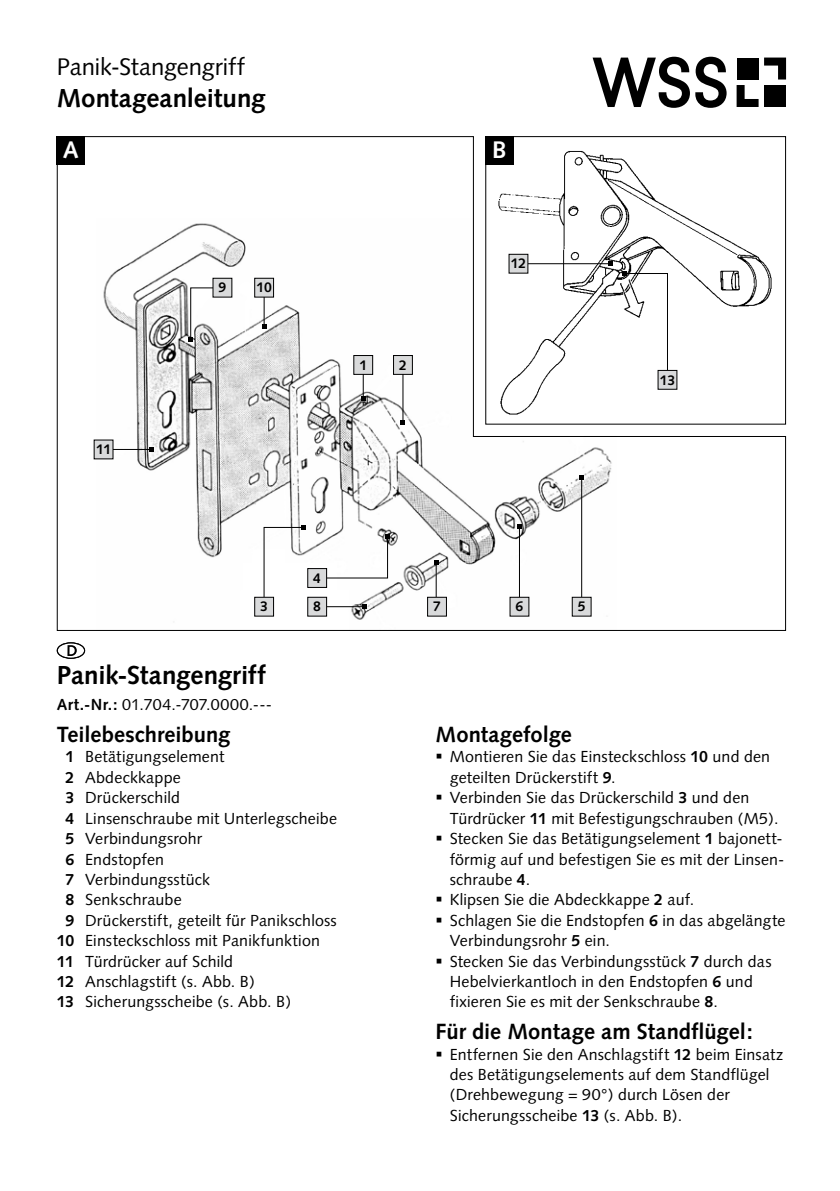
<style>
.page{position:relative;width:840px;height:1191px;background:#fff}
.page>*{position:absolute;margin:0;border:0;box-sizing:border-box;transform-origin:0 0}
.t1{font:700 26px "Syntax";letter-spacing:-.005em;color:#000}
.t2{font:24px "Syntax";letter-spacing:-.01em;color:#000}
.t3{font:700 24px "Syntax";color:#fff}
.t4{font:700 22px "Syntax";color:#000}
.t5{font:16px/20.4px "Syntax";letter-spacing:.01em;color:#000}
.t6{font:700 14px "Syntax";letter-spacing:-.015em;color:#000}
.s1{font-weight:700}
</style>
<div class="page">
<svg style="left:592px;top:57px;width:97px;height:51px"></svg>
<svg style="left:695px;top:57px;width:31px;height:51px"></svg>
<svg style="left:736px;top:58px;width:49px;height:49px"></svg>
<div style="left:736px;top:58px;width:22px;height:22px;background:#000"></div>
<svg style="left:56px;top:136px;width:730px;height:495px"></svg>
<img style="left:498px;top:150px;width:273px;height:265px">
<div style="left:485px;top:136px;width:28px;height:28px;background:#000"></div>
<hr style="left:525px;top:263px;width:85px;height:1px;background:#000">
<svg style="left:608px;top:262px;width:4px;height:4px"></svg>
<div style="left:508px;top:254px;width:19px;height:19px;background:#d9dadb"></div>
<svg style="left:622px;top:271px;width:46px;height:116px"></svg>
<div style="left:657px;top:370px;width:19px;height:19px;background:#d9dadb"></div>
<div style="left:657px;top:370px;width:20px;height:20px;border:1px solid #000"></div>
<div style="left:57px;top:642px;width:28px;height:17px;border:1px solid #000;border-radius:50%"></div>
<svg style="left:67px;top:645px;width:10px;height:11px"></svg>
<hr style="left:402px;top:370px;width:1px;height:52px;background:#000">
<svg style="left:401px;top:420px;width:4px;height:4px"></svg>
<svg style="left:361px;top:375px;width:4px;height:25px"></svg>
<hr style="left:263px;top:288px;width:1px;height:38px;background:#000">
<svg style="left:262px;top:324px;width:4px;height:4px"></svg>
<svg style="left:189px;top:287px;width:29px;height:54px"></svg>
<div style="left:353px;top:355px;width:19px;height:19px;background:#d9dadb"></div>
<div style="left:353px;top:355px;width:20px;height:20px;border:1px solid #000"></div>
<div style="left:393px;top:355px;width:19px;height:19px;background:#d9dadb"></div>
<div style="left:393px;top:355px;width:19px;height:20px;border:1px solid #000"></div>
<div style="left:213px;top:278px;width:19px;height:19px;background:#d9dadb"></div>
<div style="left:212px;top:278px;width:20px;height:19px;border:1px solid #000"></div>
<div style="left:254px;top:278px;width:19px;height:19px;background:#d9dadb"></div>
<div style="left:254px;top:278px;width:20px;height:19px;border:1px solid #000"></div>
<svg style="left:263px;top:525px;width:42px;height:83px"></svg>
<hr style="left:312px;top:606px;width:53px;height:1px;background:#000">
<svg style="left:363px;top:604px;width:4px;height:4px"></svg>
<svg style="left:311px;top:534px;width:78px;height:45px"></svg>
<hr style="left:435px;top:562px;width:1px;height:45px;background:#000">
<svg style="left:434px;top:560px;width:4px;height:4px"></svg>
<hr style="left:518px;top:526px;width:1px;height:81px;background:#000">
<svg style="left:517px;top:524px;width:4px;height:4px"></svg>
<hr style="left:581px;top:477px;width:1px;height:130px;background:#000">
<svg style="left:579px;top:475px;width:4px;height:4px"></svg>
<div style="left:509px;top:597px;width:19px;height:19px;background:#d9dadb"></div>
<div style="left:572px;top:597px;width:18px;height:19px;background:#d9dadb"></div>
<div style="left:571px;top:597px;width:20px;height:19px;border:1px solid #000"></div>
<div style="left:427px;top:597px;width:19px;height:19px;background:#d9dadb"></div>
<div style="left:427px;top:597px;width:19px;height:19px;border:1px solid #000"></div>
<div style="left:307px;top:568px;width:19px;height:19px;background:#d9dadb"></div>
<div style="left:307px;top:568px;width:20px;height:20px;border:1px solid #000"></div>
<div style="left:307px;top:597px;width:19px;height:19px;background:#d9dadb"></div>
<div style="left:307px;top:597px;width:20px;height:19px;border:1px solid #000"></div>
<div style="left:254px;top:597px;width:19px;height:19px;background:#d9dadb"></div>
<div style="left:254px;top:597px;width:20px;height:19px;border:1px solid #000"></div>
<hr style="left:111px;top:449px;width:41px;height:1px;background:#000">
<svg style="left:150px;top:447px;width:4px;height:4px"></svg>
<div style="left:94px;top:440px;width:19px;height:19px;background:#d9dadb"></div>
<h2 class="t2" style="left:57px;top:52px;width:189px">Panik-Stangengriff</h2>
<h1 class="t1" style="left:57px;top:83px;width:210px">Montageanleitung</h1>
<h2 class="t3" style="left:63px;top:136px;width:18px">A</h2>
<h2 class="t3" style="left:492px;top:136px;width:16px">B</h2>
<p class="t6" style="left:96px;top:441px;width:17px">11</p>
<p class="t6" style="left:218px;top:279px;width:9px">9</p>
<p class="t6" style="left:256px;top:279px;width:17px">10</p>
<p class="t6" style="left:359px;top:357px;width:9px">1</p>
<p class="t6" style="left:399px;top:357px;width:9px">2</p>
<p class="t6" style="left:510px;top:256px;width:17px">12</p>
<p class="t6" style="left:659px;top:372px;width:17px">13</p>
<p class="t6" style="left:313px;top:570px;width:9px">4</p>
<p class="t6" style="left:260px;top:598px;width:9px">3</p>
<p class="t6" style="left:313px;top:598px;width:9px">8</p>
<h1 class="t1" style="left:57px;top:660px;width:210px">Panik-Stangengriff</h1>
<p class="t5" style="left:57px;top:694px;width:217px"><span class="s1">Art.-Nr.:</span> 01.704.-707.0000.---</p>
<h3 class="t4" style="left:57px;top:722px;width:175px">Teilebeschreibung</h3>
<p class="t5" style="left:66px;top:746px;width:160px"><span class="s1">1</span> Betätigungselement</p>
<p class="t5" style="left:66px;top:767px;width:117px"><span class="s1">2</span> Abdeckkappe</p>
<p class="t5" style="left:66px;top:787px;width:116px"><span class="s1">3</span> Drückerschild</p>
<p class="t5" style="left:66px;top:808px;width:273px"><span class="s1">4</span> Linsenschraube mit Unterlegscheibe</p>
<p class="t5" style="left:66px;top:828px;width:138px"><span class="s1">5</span> Verbindungsrohr</p>
<p class="t5" style="left:66px;top:848px;width:100px"><span class="s1">6</span> Endstopfen</p>
<p class="t5" style="left:66px;top:869px;width:146px"><span class="s1">7</span> Verbindungsstück</p>
<p class="t5" style="left:66px;top:889px;width:117px"><span class="s1">8</span> Senkschraube</p>
<p class="t5" style="left:66px;top:910px;width:272px"><span class="s1">9</span> Drückerstift, geteilt für Panikschloss</p>
<p class="t5" style="left:57px;top:930px;width:264px"><span class="s1">10</span> Einsteckschloss mit Panikfunktion</p>
<p class="t5" style="left:57px;top:950px;width:178px"><span class="s1">11</span> Türdrücker auf Schild</p>
<p class="t5" style="left:57px;top:971px;width:199px"><span class="s1">12</span> Anschlagstift (s. Abb. B)</p>
<p class="t5" style="left:57px;top:991px;width:236px"><span class="s1">13</span> Sicherungsscheibe (s. Abb. B)</p>
<p class="t6" style="left:433px;top:598px;width:9px">7</p>
<p class="t6" style="left:515px;top:598px;width:9px">6</p>
<p class="t6" style="left:577px;top:598px;width:9px">5</p>
<h3 class="t4" style="left:435px;top:722px;width:138px">Montagefolge</h3>
<p class="t5" style="left:449px;top:746px;width:337px">Montieren Sie das Einsteckschloss <span class="s1">10</span> und den geteilten Drückerstift <span class="s1">9</span>.<br>Verbinden Sie das Drückerschild <span class="s1">3</span> und den Türdrücker <span class="s1">11</span> mit Befestigungschrauben (M5).<br>Stecken Sie das Betätigungselement <span class="s1">1</span> bajonett&shy;förmig auf und befestigen Sie es mit der Linsen&shy;schraube <span class="s1">4</span>.<br>Klipsen Sie die Abdeckkappe <span class="s1">2</span> auf.<br>Schlagen Sie die Endstopfen <span class="s1">6</span> in das abgelängte Verbindungsrohr <span class="s1">5</span> ein.<br>Stecken Sie das Verbindungsstück <span class="s1">7</span> durch das Hebelvierkantloch in den Endstopfen <span class="s1">6</span> und fixieren Sie es mit der Senkschraube <span class="s1">8</span>.</p>
<h3 class="t4" style="left:435px;top:1019px;width:319px">Für die Montage am Standflügel:</h3>
<p class="t5" style="left:449px;top:1043px;width:335px">Entfernen Sie den Anschlagstift <span class="s1">12</span> beim Einsatz des Betätigungselements auf dem Standflügel (Drehbewegung = 90°) durch Lösen der Sicherungsscheibe <span class="s1">13</span> (s. Abb. B).</p>
</div>
